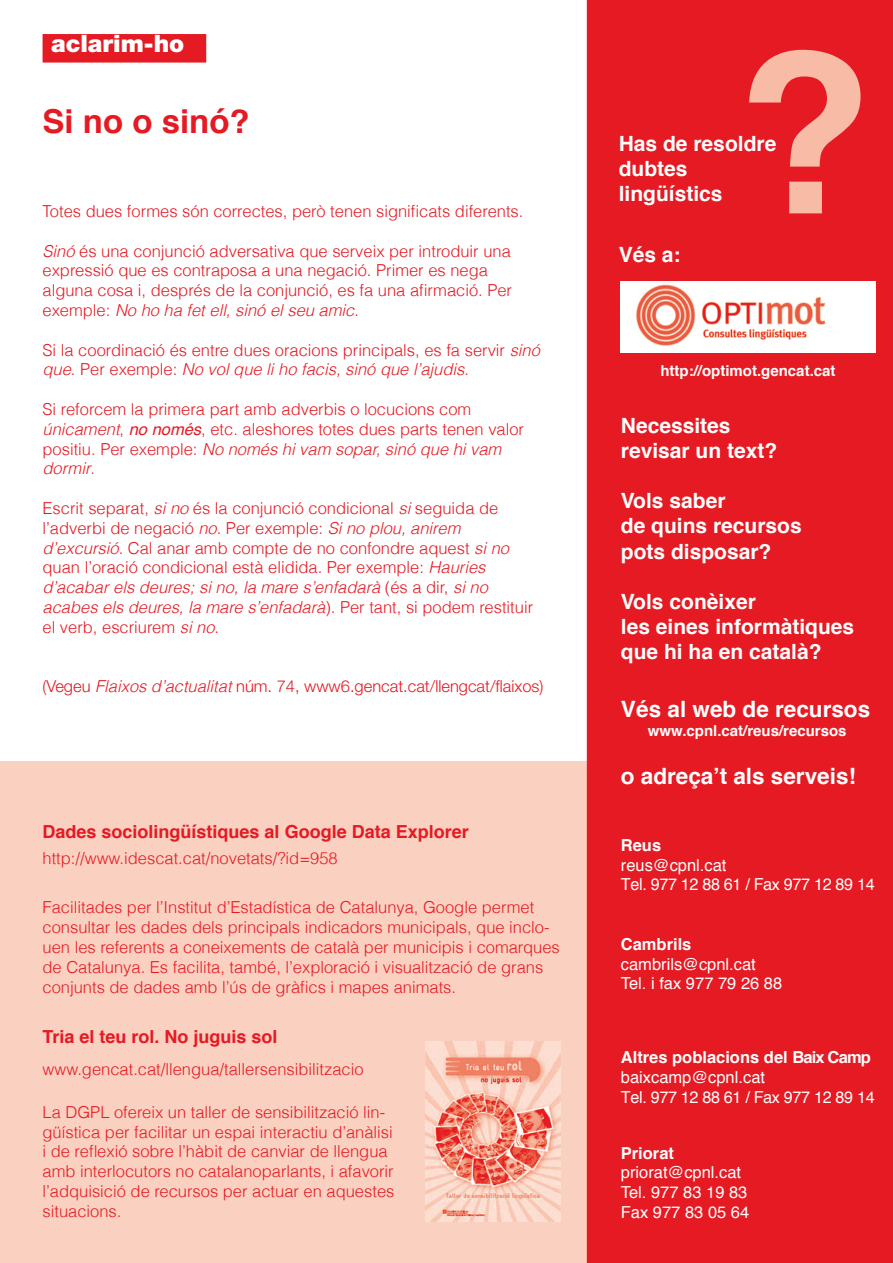
<style>
.page{position:relative;width:893px;height:1263px;background:#fff}
.page>*{position:absolute;margin:0;border:0;box-sizing:border-box;transform-origin:0 0}
.t1{font:700 225px "Helvetica";color:#f8bba5}
.t2{font:700 33px "Helvetica";color:#e51a23}
.t3{font:900 24px "Helvetica Neue";color:#fff}
.t4{font:700 22.5px "Helvetica";color:#fff}
.t5{font:700 21px/25.2px "Helvetica";color:#fff}
.t6{font:700 18px "Helvetica";color:#e51a23}
.t7{font:300 16.5px/19.8px "Helvetica";color:#e51a23}
.t8{font:16.5px/19.8px "Helvetica";letter-spacing:-.02em;color:#fff}
.t9{font:16.5px/19.8px "Helvetica";color:#fff}
.t10{font:300 16.5px "Helvetica Neue";color:#e51a23}
.t11{font:700 16.5px "Helvetica";color:#fff}
.t12{font:700 15px "Helvetica";color:#fff}
.s1{font-style:italic}
.s2{font-weight:400;font-style:italic}
.s3{font-family:"Helvetica";font-style:italic}
</style>
<div class="page">
<div style="left:0;top:761px;width:587px;height:502px;background:#fad0c0"></div>
<div style="left:587px;top:0;width:306px;height:1263px;background:#e51a23"></div>
<div style="left:43px;top:34px;width:163px;height:29px;background:#e51a23;border:2px solid #e51a23"></div>
<img style="left:425px;top:1042px;width:135px;height:180px">
<img style="left:621px;top:281px;width:254px;height:72px">
<h3 class="t3" style="left:51px;top:30px;width:135px">aclarim-ho</h3>
<h2 class="t2" style="left:43px;top:94px;width:209px">Si no o sinó?</h2>
<p class="t7" style="left:43px;top:201px;width:482px">Totes dues formes són correctes, però tenen significats diferents.</p>
<p class="t7" style="left:43px;top:241px;width:471px"><span class="s1">Sinó</span> és una conjunció adversativa que serveix per introduir una expressió que es contraposa a una negació. Primer es nega alguna cosa i, després de la conjunció, es fa una afirmació. Per exemple: <span class="s1">No ho ha fet ell, sinó el seu amic</span>.</p>
<p class="t7" style="left:43px;top:340px;width:499px">Si la coordinació és entre dues oracions principals, es fa servir <span class="s1">sinó que</span>. Per exemple: <span class="s1">No vol que li ho facis, sinó que l’ajudis</span>.</p>
<p class="t7" style="left:43px;top:399px;width:483px">Si reforcem la primera part amb adverbis o locucions com <span class="s1">únicament</span>, <span class="s2">no només</span>, etc. aleshores totes dues parts tenen valor positiu. Per exemple: <span class="s1">No només hi vam sopar, sinó que hi vam dormir</span>.</p>
<p class="t7" style="left:43px;top:498px;width:492px">Escrit separat, <span class="s1">si no</span> és la conjunció condicional <span class="s1">si</span> seguida de l’adverbi de negació <span class="s1">no</span>. Per exemple: <span class="s1">Si no plou, anirem d’excursió</span>. Cal anar amb compte de no confondre aquest <span class="s1">si no </span>quan l’oració condicional està elidida. Per exemple: <span class="s1">Hauries d’acabar els deures; si no, la mare s’enfadarà</span> (és a dir, <span class="s1">si no acabes els deures, la mare s’enfadarà</span>). Per tant, si podem restituir el verb, escriurem <span class="s1">si no</span>.</p>
<p class="t10" style="left:43px;top:676px;width:502px">(Vegeu <span class="s3">Flaixos d’actualitat</span> núm. 74, www6.gencat.cat/llengcat/flaixos)</p>
<p class="t6" style="left:43px;top:817px;width:428px">Dades sociolingüístiques al Google Data Explorer</p>
<p class="t7" style="left:43px;top:848px;width:297px">http://www.idescat.cat/novetats/?id=958</p>
<p class="t7" style="left:43px;top:897px;width:519px">Facilitades per l’Institut d’Estadística de Catalunya, Google permet consultar les dades dels principals indicadors municipals, que inclo&shy;uen les referents a coneixements de català per municipis i comarques de Catalunya. Es facilita, també, l’exploració i visualització de grans conjunts de dades amb l’ús de gràfics i mapes animats.</p>
<p class="t6" style="left:43px;top:1022px;width:237px">Tria el teu rol. No juguis sol</p>
<p class="t7" style="left:43px;top:1059px;width:322px">www.gencat.cat/llengua/tallersensibilitzacio</p>
<p class="t7" style="left:43px;top:1102px;width:353px">La DGPL ofereix un taller de sensibilització lin&shy;güística per facilitar un espai interactiu d’anàlisi i de reflexió sobre l’hàbit de canviar de llengua amb interlocutors no catalanoparlants, i afavorir l’adquisició de recursos per actuar en aquestes situacions.</p>
<h1 class="t1" style="left:736px;top:-47px;width:139px">?</h1>
<p class="t5" style="left:619px;top:131px;width:159px">Has de resoldre dubtes lingüístics</p>
<p class="t5" style="left:619px;top:242px;width:63px">Vés a:</p>
<p class="t12" style="left:660px;top:359px;width:177px">http://optimot.gencat.cat</p>
<p class="t5" style="left:621px;top:413px;width:158px">Necessites revisar un text?</p>
<p class="t5" style="left:621px;top:488px;width:182px">Vols saber<br>de quins recursos pots disposar?</p>
<p class="t5" style="left:621px;top:589px;width:235px">Vols conèixer<br>les eines informàtiques que hi ha en català?</p>
<h3 class="t4" style="left:621px;top:691px;width:251px">Vés al web de recursos</h3>
<p class="t12" style="left:648px;top:719px;width:200px">www.cpnl.cat/reus/recursos</p>
<h3 class="t4" style="left:621px;top:758px;width:237px">o adreça’t als serveis!</h3>
<p class="t11" style="left:621px;top:832px;width:42px">Reus</p>
<p class="t8" style="left:621px;top:855px;width:255px">reus@cpnl.cat<br>Tel. 977 12 88 61 / Fax 977 12 89 14</p>
<p class="t11" style="left:621px;top:931px;width:72px">Cambrils</p>
<p class="t9" style="left:621px;top:954px;width:163px">cambrils@cpnl.cat<br>Tel. i fax 977 79 26 88</p>
<p class="t11" style="left:621px;top:1044px;width:252px">Altres poblacions del Baix Camp</p>
<p class="t8" style="left:621px;top:1068px;width:255px">baixcamp@cpnl.cat<br>Tel. 977 12 88 61 / Fax 977 12 89 14</p>
<p class="t11" style="left:621px;top:1139px;width:55px">Priorat</p>
<p class="t9" style="left:621px;top:1163px;width:130px">priorat@cpnl.cat<br>Tel. 977 83 19 83<br>Fax 977 83 05 64</p>
</div>
